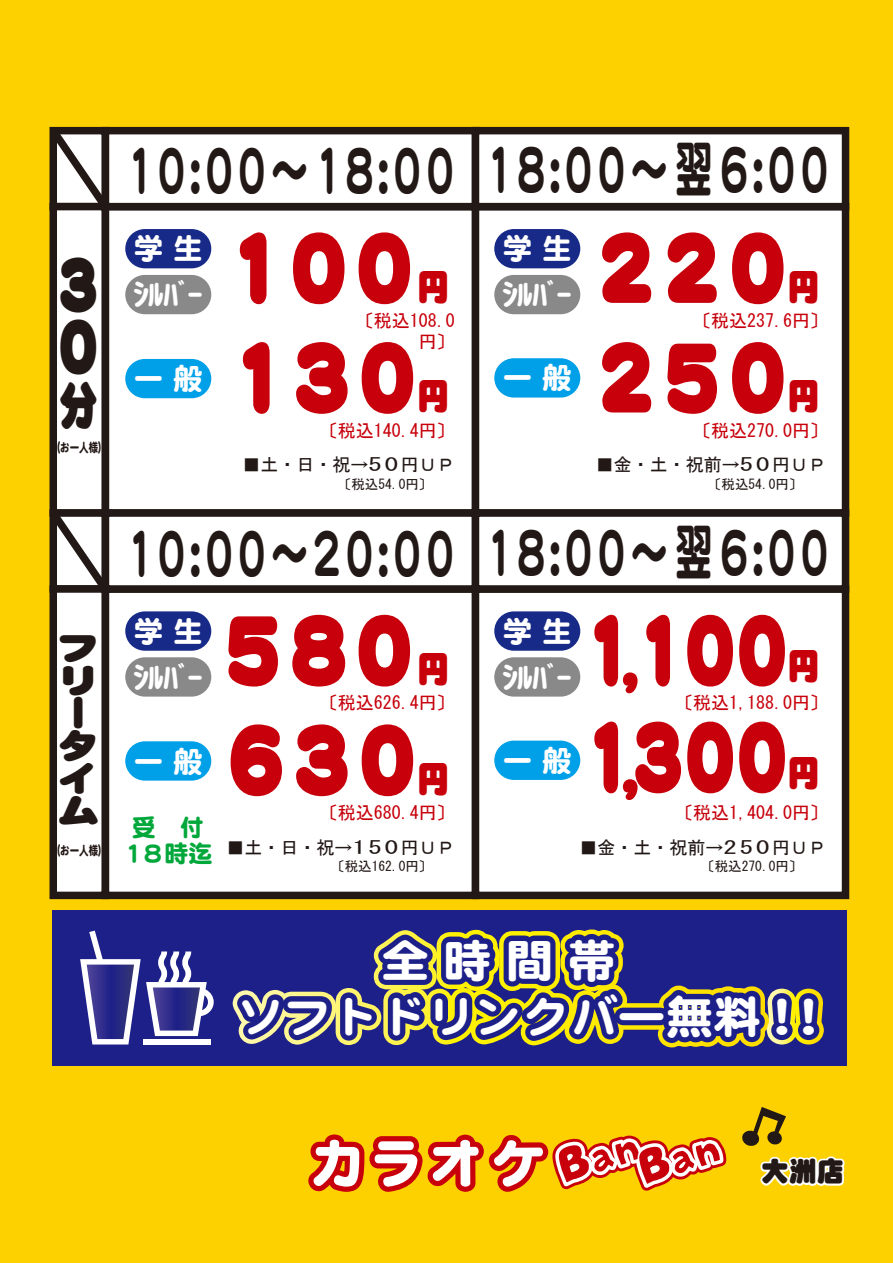
<style>
.page{position:relative;width:893px;height:1263px;background:#fdd000}
.page>*{position:absolute;margin:0;border:0;box-sizing:border-box;transform-origin:0 0}
.t1{font:89.25px "DF Maru Gothic SU WINP RKSJ H";letter-spacing:.1em;color:#c7000b;scale:.8 1}
.t2{font:89.25px "DF Maru Gothic SU WINP RKSJ H";letter-spacing:.1em;color:#c7000b;scale:.71 1}
.t3{font:68.4px/61.7px "DF Maru Gothic SU WINP RKSJ H";color:#221815;scale:.72 1}
.t4{font:60.6px "DF Maru Gothic SB WINP RKSJ H";letter-spacing:.125em;color:#221815;scale:.62 1}
.t5{font:51.75px "DF Maru Gothic SU WINP RKSJ H";color:#221815;scale:.72 1}
.t6{font:45.3px/55.9px "DF Maru Gothic SB WINP RKSJ H";color:#fff;scale:1.05 1}
.t7{font:36.3px "DF Maru Gothic SU WINP RKSJ H";color:#c7000b;scale:.88 1}
.t8{font:34.35px/32.7px "DF Maru Gothic SU WINP RKSJ H";color:#221815;scale:1.2 1}
.t9{font:29.55px/45.9px "DF Maru Gothic SB WINP RKSJ H";color:#fff}
.t10{font:27.6px "DF Maru Gothic SU WINP RKSJ H";color:#221815}
.t11{font:24px/25.5px "DF Maru Gothic SB WINP RKSJ H";color:#00a73b;text-align:center}
.t12{font:18px/21.6px "MS Gothic";color:#c7000b;text-align:right}
.t13{font:18px "MS Gothic";letter-spacing:.05em;color:#221815}
.t14{font:13.5px "MS Gothic";color:#221815}
.t15{font:12.75px "DF Maru Gothic SB WINP RKSJ H";color:#221815;scale:.74 1}
</style>
<div class="page">
<div style="left:102px;top:203px;width:377px;height:314px;background:#fff"></div>
<div style="left:102px;top:127px;width:377px;height:83px;background:#fff;border:8px solid #221815"></div>
<div style="left:50px;top:203px;width:59px;height:314px;background:#fff;border:7px solid #221815"></div>
<svg style="left:49px;top:126px;width:67px;height:91px"></svg>
<div style="left:472px;top:203px;width:377px;height:314px;background:#fff;border:7px solid #221815"></div>
<div style="left:472px;top:127px;width:377px;height:83px;background:#fff;border:8px solid #221815"></div>
<div style="left:102px;top:585px;width:377px;height:314px;background:#fff;border:7px solid #221815"></div>
<div style="left:102px;top:509px;width:377px;height:84px;background:#fff;border:8px solid #221815"></div>
<div style="left:50px;top:585px;width:59px;height:314px;background:#fff;border:7px solid #221815"></div>
<svg style="left:49px;top:503px;width:67px;height:96px"></svg>
<div style="left:472px;top:585px;width:377px;height:314px;background:#fff;border:7px solid #221815"></div>
<div style="left:472px;top:509px;width:377px;height:84px;background:#fff;border:8px solid #221815"></div>
<svg style="left:623px;top:779px;width:15px;height:21px"></svg>
<svg style="left:623px;top:672px;width:15px;height:21px"></svg>
<div style="left:125px;top:359px;width:86px;height:39px;background:#00a0e9;border-radius:20px"></div>
<div style="left:125px;top:229px;width:86px;height:39px;background:#172a88;border-radius:20px"></div>
<div style="left:125px;top:275px;width:86px;height:39px;background:#898989;border-radius:20px"></div>
<div style="left:494px;top:229px;width:86px;height:39px;background:#172a88;border-radius:20px"></div>
<div style="left:494px;top:275px;width:86px;height:39px;background:#898989;border-radius:20px"></div>
<div style="left:494px;top:358px;width:86px;height:40px;background:#00a0e9;border-radius:20px"></div>
<div style="left:125px;top:741px;width:86px;height:40px;background:#00a0e9;border-radius:20px"></div>
<div style="left:125px;top:611px;width:86px;height:40px;background:#172a88;border-radius:20px"></div>
<div style="left:125px;top:657px;width:86px;height:40px;background:#898989;border-radius:20px"></div>
<div style="left:494px;top:611px;width:86px;height:40px;background:#172a88;border-radius:20px"></div>
<div style="left:494px;top:657px;width:86px;height:40px;background:#898989;border-radius:20px"></div>
<div style="left:494px;top:741px;width:86px;height:39px;background:#00a0e9;border-radius:20px"></div>
<div style="left:52px;top:910px;width:795px;height:156px;background:#1d2088"></div>
<svg style="left:80px;top:931px;width:134px;height:113px"></svg>
<div style="left:143px;top:1039px;width:68px;height:6px;background:#fff"></div>
<svg style="left:221px;top:841px;width:625px;height:351px"></svg>
<h2 class="t3" style="left:54px;top:256px;width:60px">３<br>０</h2>
<h3 class="t5" style="left:60px;top:379px;width:53px">分</h3>
<p class="t15" style="left:51px;top:441px;width:78px">（お一人様）</p>
<h3 class="t4" style="left:484px;top:139px;width:557px">18:00～翌6:00</h3>
<h1 class="t1" style="left:597px;top:223px;width:238px">220</h1>
<h3 class="t4" style="left:125px;top:140px;width:533px">10:00～18:00</h3>
<h1 class="t1" style="left:224px;top:223px;width:238px">100</h1>
<h3 class="t9" style="left:134px;top:227px;width:70px">学 生ｼﾙﾊﾞｰ</h3>
<h3 class="t9" style="left:503px;top:227px;width:70px">学 生ｼﾙﾊﾞｰ</h3>
<h3 class="t7" style="left:418px;top:268px;width:38px">円</h3>
<h3 class="t7" style="left:788px;top:268px;width:38px">円</h3>
<h3 class="t9" style="left:134px;top:356px;width:70px">一 般</h3>
<p class="t12" style="left:356px;top:310px;width:100px">〔税込108.0円〕</p>
<h1 class="t1" style="left:227px;top:332px;width:238px">130</h1>
<h3 class="t7" style="left:418px;top:378px;width:38px">円</h3>
<h3 class="t9" style="left:503px;top:356px;width:70px">一 般</h3>
<p class="t12" style="left:693px;top:310px;width:137px">〔税込237.6円〕</p>
<h1 class="t1" style="left:597px;top:332px;width:238px">250</h1>
<h3 class="t7" style="left:788px;top:378px;width:38px">円</h3>
<p class="t12" style="left:320px;top:420px;width:136px">〔税込140.4円〕</p>
<p class="t14" style="left:338px;top:477px;width:96px">〔税込54.0円〕</p>
<p class="t14" style="left:708px;top:477px;width:96px">〔税込54.0円〕</p>
<p class="t12" style="left:693px;top:420px;width:137px">〔税込270.0円〕</p>
<p class="t13" style="left:596px;top:456px;width:232px">■金・土・祝前→50円ＵＰ</p>
<p class="t13" style="left:243px;top:456px;width:214px">■土・日・祝→50円ＵＰ</p>
<h3 class="t4" style="left:484px;top:522px;width:557px">18:00～翌6:00</h3>
<h3 class="t4" style="left:125px;top:523px;width:533px">10:00～20:00</h3>
<h1 class="t1" style="left:224px;top:605px;width:238px">580</h1>
<h1 class="t2" style="left:580px;top:605px;width:294px">1100</h1>
<h3 class="t9" style="left:134px;top:609px;width:70px">学 生ｼﾙﾊﾞｰ</h3>
<h3 class="t9" style="left:503px;top:609px;width:70px">学 生ｼﾙﾊﾞｰ</h3>
<h3 class="t8" style="left:58px;top:632px;width:35px">フリータイム</h3>
<h3 class="t7" style="left:788px;top:648px;width:38px">円</h3>
<h3 class="t7" style="left:418px;top:651px;width:38px">円</h3>
<p class="t12" style="left:320px;top:692px;width:136px">〔税込626.4円〕</p>
<p class="t12" style="left:675px;top:692px;width:155px">〔税込1,188.0円〕</p>
<h1 class="t2" style="left:580px;top:712px;width:294px">1300</h1>
<h1 class="t1" style="left:227px;top:715px;width:238px">630</h1>
<h3 class="t9" style="left:503px;top:738px;width:70px">一 般</h3>
<h3 class="t9" style="left:134px;top:739px;width:70px">一 般</h3>
<h3 class="t7" style="left:788px;top:754px;width:38px">円</h3>
<h3 class="t7" style="left:418px;top:760px;width:38px">円</h3>
<p class="t12" style="left:320px;top:802px;width:136px">〔税込680.4円〕</p>
<p class="t14" style="left:331px;top:860px;width:103px">〔税込162.0円〕</p>
<p class="t14" style="left:701px;top:860px;width:103px">〔税込270.0円〕</p>
<p class="t12" style="left:675px;top:802px;width:155px">〔税込1,404.0円〕</p>
<p class="t13" style="left:580px;top:838px;width:248px">■金・土・祝前→250円ＵＰ</p>
<h3 class="t11" style="left:123px;top:816px;width:91px">受　付<br>18時迄</h3>
<p class="t15" style="left:51px;top:844px;width:78px">（お一人様）</p>
<p class="t13" style="left:226px;top:838px;width:230px">■土・日・祝→150円ＵＰ</p>
<h3 class="t6" style="left:236px;top:934px;width:570px;text-indent:146px">全時間帯<br>ソフトドリンクバー無料！！</h3>
<h3 class="t10" style="left:761px;top:1157px;width:84px">大洲店</h3>
</div>
